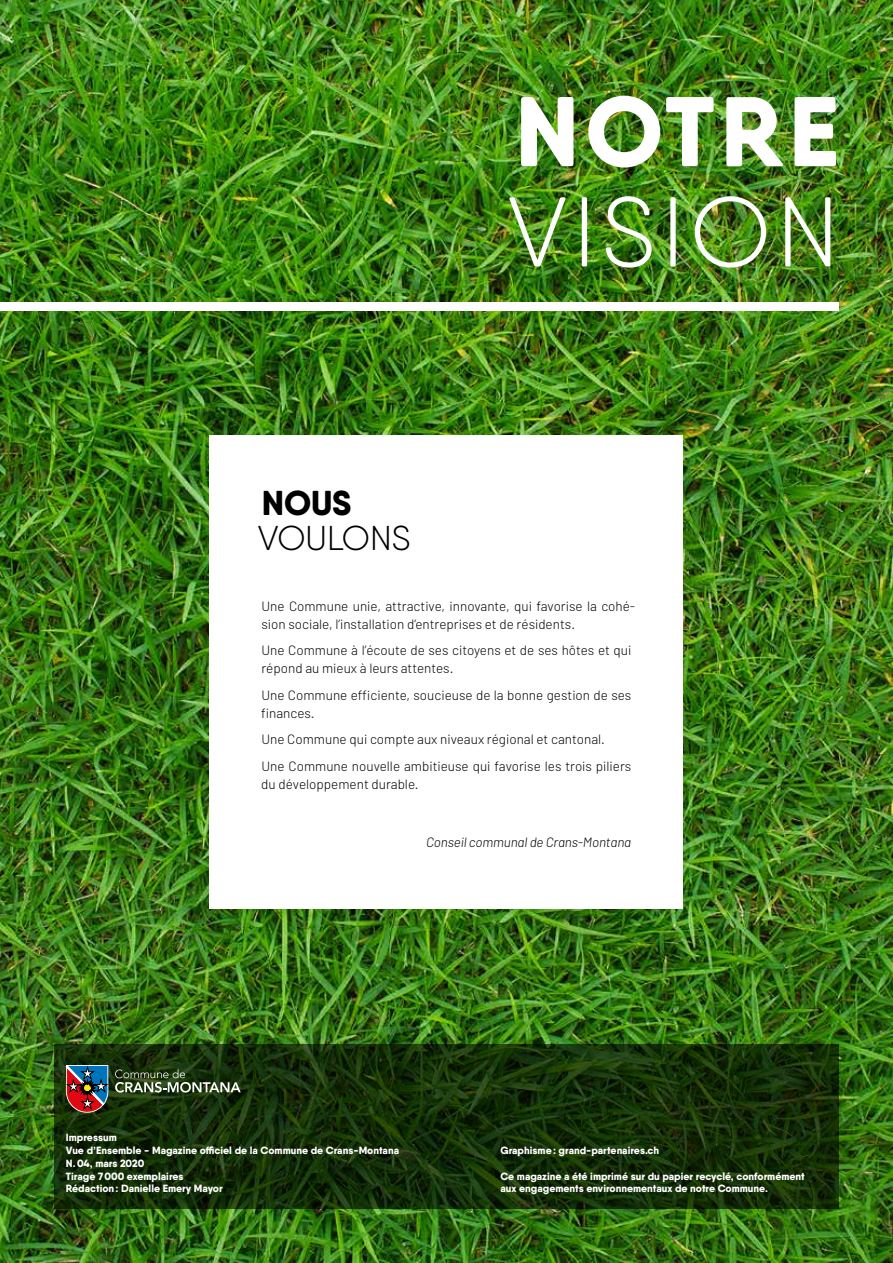
<style>
.page{position:relative;width:893px;height:1263px;background:#fff}
.page>*{position:absolute;margin:0;border:0;box-sizing:border-box;transform-origin:0 0}
.t1{font:300 98.7px "Qanelas Soft";letter-spacing:.06em;color:#fff}
.t2{font:800 98.7px "Qanelas Soft";letter-spacing:.06em;color:#fff}
.t3{font:300 34.5px "Qanelas Soft";letter-spacing:-.005em;color:#000}
.t4{font:800 34.5px "Qanelas Soft";color:#000}
.t5{font:300 13.5px/18px "Barlow";color:#000}
.t6{font:italic 300 13.5px "Barlow";letter-spacing:-.01em;color:#000}
.t7{font:800 10.5px/12.8px "Qanelas Soft";color:#fff}
</style>
<div class="page">
<img style="left:0;top:0;width:893px;height:1263px">
<div style="left:0;top:302px;width:839px;height:9px;background:#fff"></div>
<svg style="left:54px;top:1044px;width:785px;height:165px;background:#152f08"></svg>
<svg style="left:115px;top:1069px;width:126px;height:23px;background:#4d6042"></svg>
<svg style="left:66px;top:1065px;width:42px;height:48px;background:#6c5162"></svg>
<div style="left:210px;top:435px;width:473px;height:473px;background:#fff"></div>
<h2 class="t4" style="left:262px;top:481px;width:91px">NOUS</h2>
<h2 class="t3" style="left:258px;top:516px;width:155px">VOULONS</h2>
<h1 class="t2" style="left:515px;top:69px;width:325px">NOTRE</h1>
<h1 class="t1" style="left:508px;top:172px;width:333px">VISION</h1>
<p class="t5" style="left:261px;top:596px;width:375px">Une Commune unie, attractive, innovante, qui favorise la cohé&shy;sion sociale, l’installation d’entreprises et de résidents.</p>
<p class="t5" style="left:261px;top:641px;width:371px">Une Commune à l’écoute de ses citoyens et de ses hôtes et qui répond au mieux à leurs attentes.</p>
<p class="t5" style="left:261px;top:685px;width:372px">Une Commune efficiente, soucieuse de la bonne gestion de ses finances.</p>
<p class="t5" style="left:261px;top:726px;width:371px;line-height:26.5px">Une Commune qui compte aux niveaux régional et cantonal.<br>Une Commune nouvelle ambitieuse qui favorise les trois piliers</p>
<p class="t5" style="left:261px;top:774px;width:159px">du développement durable.</p>
<p class="t6" style="left:426px;top:833px;width:207px">Conseil communal de Crans-Montana</p>
<p class="t7" style="left:66px;top:1131px;width:335px">Impressum<br>Vue d’Ensemble - Magazine officiel de la Commune de Crans-Montana<br>N.04, mars 2020<br>Tirage 7000 exemplaires<br>Rédaction: Danielle Emery Mayor</p>
<p class="t7" style="left:500px;top:1144px;width:160px">Graphisme: grand-partenaires.ch</p>
<p class="t7" style="left:500px;top:1169px;width:306px">Ce magazine a été imprimé sur du papier recyclé, conformément aux engagements environnementaux de notre Commune.</p>
</div>
